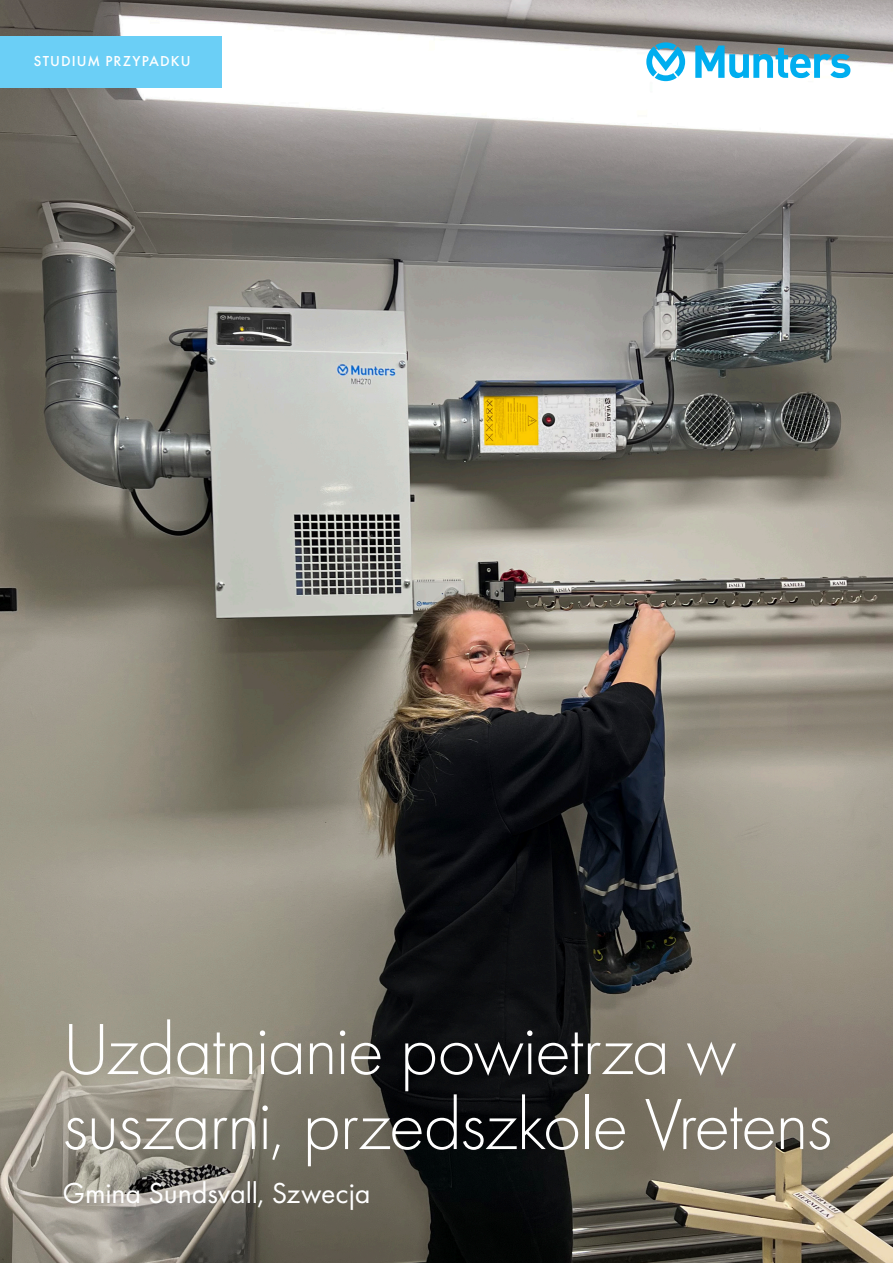
<style>
.page{position:relative;width:893px;height:1263px;background:#fff}
.page>*{position:absolute;margin:0;border:0;box-sizing:border-box;transform-origin:0 0}
.t1{font:75px/75px "Futura PT Light";letter-spacing:-.025em;color:#fff}
.t2{font:30px "Futura PT";letter-spacing:-.005em;color:#fff}
.t3{font:15px "Futura PT Medium";letter-spacing:.07em;color:#fff}
</style>
<div class="page">
<img style="left:0;top:0;width:893px;height:1263px">
<div style="left:0;top:36px;width:221px;height:51px;background:#6bcff6"></div>
<svg style="left:695px;top:46px;width:155px;height:32px"></svg>
<svg style="left:646px;top:42px;width:39px;height:39px"></svg>
<p class="t3" style="left:34px;top:52px;width:158px">STUDIUM PRZYPADKU</p>
<p class="t1" style="left:62px;top:1012px;width:771px">Uzdatnianie powietrza w suszarni, przedszkole Vretens</p>
<p class="t2" style="left:62px;top:1175px;width:310px">Gmina Sundsvall, Szwecja</p>
</div>
